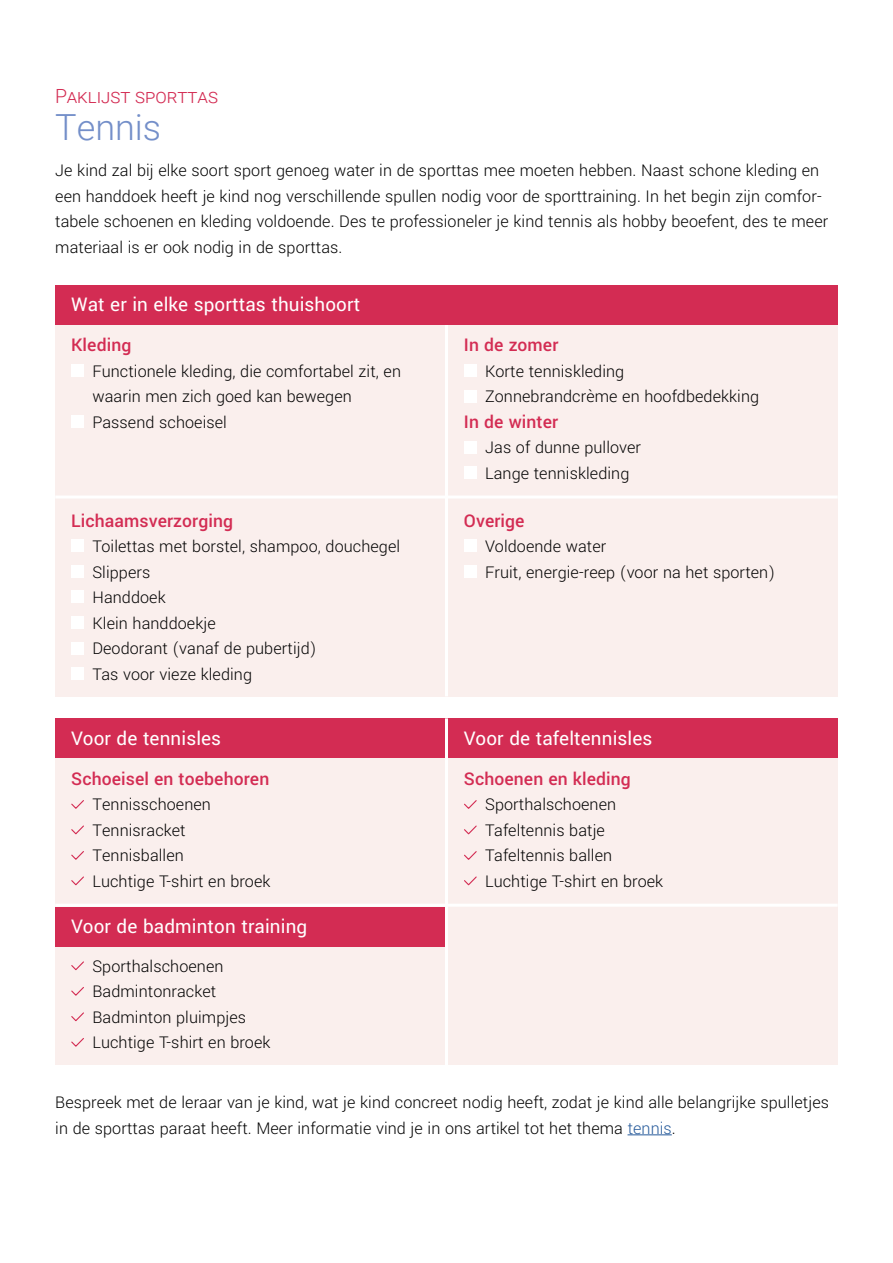
<style>
.page{position:relative;width:893px;height:1263px;background:#fff}
.page>*{position:absolute;margin:0;border:0;box-sizing:border-box;transform-origin:0 0}
.t1{font:300 36px "Roboto";color:#748fc9}
.t2{font:21px "Yantramanav";letter-spacing:.005em;color:#fff}
.t3{font:500 19.5px "Yantramanav";letter-spacing:.005em;color:#d32c53}
.t4{font:300 19.5px "Roboto";color:#d32c53}
.t5{font:300 18px/25.5px "Yantramanav";letter-spacing:.005em;color:#000}
.s1{color:#275b9b}
</style>
<div class="page">
<div style="left:55px;top:325px;width:783px;height:371px;background:#faefed"></div>
<div style="left:464px;top:441px;width:12px;height:12px;background:#fff"></div>
<div style="left:464px;top:364px;width:12px;height:13px;background:#fff"></div>
<div style="left:464px;top:390px;width:12px;height:12px;background:#fff"></div>
<div style="left:464px;top:467px;width:12px;height:12px;background:#fff"></div>
<div style="left:71px;top:364px;width:13px;height:12px;background:#fff"></div>
<div style="left:71px;top:415px;width:13px;height:12px;background:#fff"></div>
<hr style="left:445px;top:325px;width:3px;height:371px;background:#fff">
<div style="left:71px;top:540px;width:13px;height:12px;background:#fff"></div>
<div style="left:71px;top:591px;width:13px;height:12px;background:#fff"></div>
<div style="left:71px;top:616px;width:13px;height:13px;background:#fff"></div>
<div style="left:71px;top:642px;width:13px;height:12px;background:#fff"></div>
<div style="left:71px;top:667px;width:13px;height:13px;background:#fff"></div>
<div style="left:71px;top:565px;width:13px;height:13px;background:#fff"></div>
<div style="left:464px;top:540px;width:12px;height:12px;background:#fff"></div>
<div style="left:464px;top:565px;width:12px;height:13px;background:#fff"></div>
<hr style="left:55px;top:495px;width:783px;height:3px;background:#fff">
<div style="left:55px;top:285px;width:783px;height:40px;background:#d32c53"></div>
<div style="left:55px;top:758px;width:783px;height:307px;background:#faefed"></div>
<hr style="left:55px;top:904px;width:783px;height:3px;background:#fff">
<div style="left:55px;top:718px;width:783px;height:40px;background:#d32c53"></div>
<div style="left:55px;top:907px;width:392px;height:40px;background:#d32c53"></div>
<svg style="left:71px;top:800px;width:13px;height:9px"></svg>
<svg style="left:71px;top:987px;width:13px;height:9px"></svg>
<svg style="left:71px;top:961px;width:13px;height:10px"></svg>
<svg style="left:71px;top:825px;width:13px;height:10px"></svg>
<svg style="left:71px;top:851px;width:13px;height:9px"></svg>
<svg style="left:71px;top:876px;width:13px;height:10px"></svg>
<svg style="left:71px;top:1012px;width:13px;height:10px"></svg>
<svg style="left:71px;top:1038px;width:13px;height:9px"></svg>
<svg style="left:464px;top:800px;width:13px;height:9px"></svg>
<svg style="left:464px;top:825px;width:13px;height:10px"></svg>
<svg style="left:464px;top:851px;width:13px;height:9px"></svg>
<svg style="left:464px;top:876px;width:13px;height:10px"></svg>
<hr style="left:445px;top:718px;width:3px;height:189px;background:#fff">
<hr style="left:445px;top:906px;width:3px;height:189px;background:#fff">
<hr style="left:627px;top:1134px;width:45px;height:1px;background:#275b9b">
<p class="t4" style="left:55px;top:82px;width:164px">Paklijst sporttas</p>
<h1 class="t1" style="left:55px;top:102px;width:107px">Tennis</h1>
<p class="t5" style="left:55px;top:158px;width:775px">Je kind zal bij elke soort sport genoeg water in de sporttas mee moeten hebben. Naast schone kleding en een handdoek heeft je kind nog verschillende spullen nodig voor de sporttraining. In het begin zijn comfor&shy;tabele schoenen en kleding voldoende. Des te professioneler je kind tennis als hobby beoefent, des te meer materiaal is er ook nodig in de sporttas.</p>
<p class="t2" style="left:71px;top:292px;width:291px">Wat er in elke sporttas thuishoort</p>
<p class="t3" style="left:71px;top:333px;width:62px">Kleding</p>
<p class="t5" style="left:92px;top:358px;width:310px">Functionele kleding, die comfortabel zit, en waarin men zich goed kan bewegen<br>Passend schoeisel</p>
<p class="t3" style="left:71px;top:508px;width:163px">Lichaamsverzorging</p>
<p class="t5" style="left:92px;top:534px;width:309px">Toilettas met borstel, shampoo, douchegel<br>Slippers<br>Handdoek<br>Klein handdoekje<br>Deodorant (vanaf de pubertijd)<br>Tas voor vieze kleding</p>
<p class="t2" style="left:71px;top:725px;width:151px">Voor de tennisles</p>
<p class="t3" style="left:71px;top:766px;width:200px">Schoeisel en toebehoren</p>
<p class="t5" style="left:92px;top:792px;width:179px">Tennisschoenen<br>Tennisracket<br>Tennisballen<br>Luchtige T-shirt en broek</p>
<p class="t2" style="left:71px;top:914px;width:238px">Voor de badminton training</p>
<p class="t5" style="left:92px;top:953px;width:179px">Sporthalschoenen<br>Badmintonracket<br>Badminton pluimpjes<br>Luchtige T-shirt en broek</p>
<p class="t3" style="left:464px;top:333px;width:96px">In de zomer</p>
<p class="t5" style="left:485px;top:358px;width:275px">Korte tenniskleding<br>Zonnebrandcrème en hoofdbedekking</p>
<p class="t3" style="left:464px;top:409px;width:96px">In de winter</p>
<p class="t5" style="left:485px;top:435px;width:157px">Jas of dunne pullover<br>Lange tenniskleding</p>
<p class="t3" style="left:464px;top:508px;width:62px">Overige</p>
<p class="t5" style="left:485px;top:534px;width:291px">Voldoende water<br>Fruit, energie-reep (voor na het sporten)</p>
<p class="t2" style="left:464px;top:725px;width:190px">Voor de tafeltennisles</p>
<p class="t3" style="left:464px;top:766px;width:168px">Schoenen en kleding</p>
<p class="t5" style="left:485px;top:792px;width:179px">Sporthalschoenen<br>Tafeltennis batje<br>Tafeltennis ballen<br>Luchtige T-shirt en broek</p>
<p class="t5" style="left:55px;top:1090px;width:775px">Bespreek met de leraar van je kind, wat je kind concreet nodig heeft, zodat je kind alle belangrijke spulletjes in de sporttas paraat heeft. Meer informatie vind je in ons artikel tot het thema <span class="s1">tennis</span>.</p>
</div>
